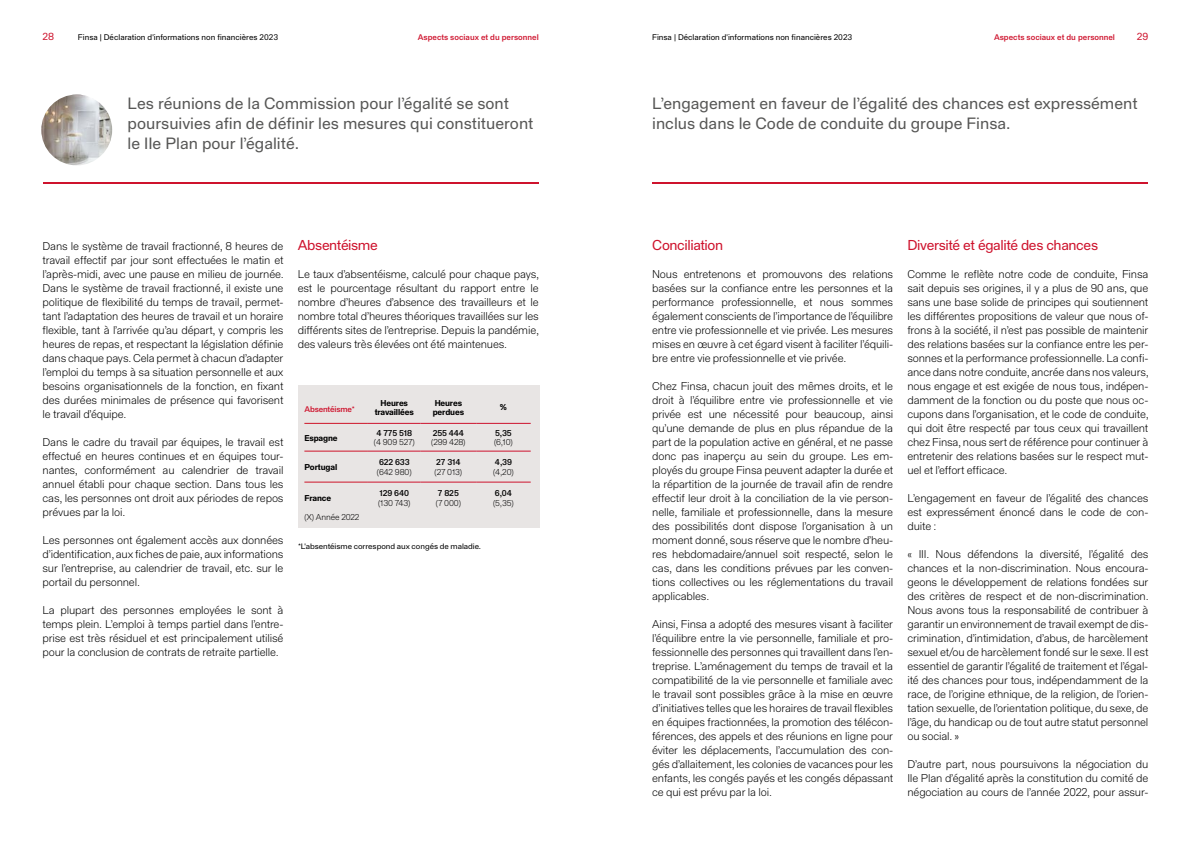
<style>
.page{position:relative;width:1191px;height:842px;background:#fff}
.page>*{position:absolute;margin:0;border:0;box-sizing:border-box;transform-origin:0 0}
.t1{font:16px/20px "Staff Grotesk";color:#575756}
.t2{font:14px "Staff Grotesk";letter-spacing:-.025em;color:#ce132d}
.t3{font:300 11px/14px "Staff Grotesk";letter-spacing:-.015em;color:#000;text-align:justify}
.t4{font:10px "Staff Grotesk";color:#ce132d}
.t5{font:300 8.3px "Staff Grotesk";letter-spacing:-.015em;color:#000}
.t6{font:700 8.3px/9.4px "Staff Grotesk";letter-spacing:-.015em;color:#000;text-align:center}
.t7{font:500 8.3px "Staff Grotesk";letter-spacing:-.015em;color:#000}
.t8{font:8px "Staff Grotesk";color:#000}
.t9{font:500 8px "Staff Grotesk";color:#ce132d}
.t10{font:7.7px "Staff Grotesk";letter-spacing:-.005em;color:#000;scale:1.04 1}
</style>
<div class="page">
<img style="left:41px;top:95px;width:71px;height:70px;border-radius:35px">
<hr style="left:652px;top:182px;width:496px;height:1px;background:#ce132d">
<hr style="left:43px;top:182px;width:495px;height:1px;background:#ce132d">
<div style="left:298px;top:386px;width:241px;height:142px;background:#e8e5e4"></div>
<hr style="left:304px;top:423px;width:64px;height:1px;background:#ce1428">
<hr style="left:304px;top:451px;width:64px;height:1px;background:#ce1428">
<hr style="left:304px;top:482px;width:64px;height:1px;background:#ce1428">
<hr style="left:368px;top:423px;width:53px;height:1px;background:#cd122d">
<hr style="left:421px;top:423px;width:55px;height:1px;background:#cd122d">
<hr style="left:476px;top:423px;width:55px;height:1px;background:#cd122d">
<hr style="left:368px;top:451px;width:53px;height:1px;background:#cd122d">
<hr style="left:421px;top:451px;width:55px;height:1px;background:#cd122d">
<hr style="left:476px;top:451px;width:55px;height:1px;background:#cd122d">
<hr style="left:368px;top:482px;width:53px;height:1px;background:#cd122d">
<hr style="left:421px;top:482px;width:55px;height:1px;background:#cd122d">
<hr style="left:476px;top:482px;width:55px;height:1px;background:#cd122d">
<p class="t4" style="left:43px;top:30px;width:13px">28</p>
<p class="t8" style="left:78px;top:32px;width:202px">Finsa | Déclaration d'informations non financières 2023</p>
<p class="t8" style="left:652px;top:32px;width:202px">Finsa | Déclaration d'informations non financières 2023</p>
<p class="t4" style="left:1136px;top:30px;width:13px">29</p>
<p class="t9" style="left:418px;top:32px;width:122px">Aspects sociaux et du personnel</p>
<p class="t9" style="left:994px;top:32px;width:122px">Aspects sociaux et du personnel</p>
<h1 class="t1" style="left:128px;top:93px;width:407px">Les réunions de la Commission pour l’égalité se sont poursuivies afin de définir les mesures qui constitueront le IIe Plan pour l’égalité.</h1>
<p class="t3" style="left:43px;top:239px;width:243px">Dans le système de travail fractionné, 8 heures de travail effectif par jour sont effectuées le matin et l’après-midi, avec une pause en milieu de journée.<br>Dans le système de travail fractionné, il existe une politique de flexibilité du temps de travail, permet&shy;tant l’adaptation des heures de travail et un horaire flexible, tant à l’arrivée qu’au départ, y compris les heures de repas, et respectant la législation définie dans chaque pays. Cela permet à chacun d’adapter l’emploi du temps à sa situation personnelle et aux besoins organisationnels de la fonction, en fixant des durées minimales de présence qui favorisent le travail d’équipe.</p>
<p class="t3" style="left:43px;top:435px;width:242px">Dans le cadre du travail par équipes, le travail est effectué en heures continues et en équipes tour&shy;nantes, conformément au calendrier de travail annuel établi pour chaque section. Dans tous les cas, les personnes ont droit aux périodes de repos prévues par la loi.</p>
<p class="t3" style="left:43px;top:533px;width:242px">Les personnes ont également accès aux données d’identification, aux fiches de paie, aux informations sur l’entreprise, au calendrier de travail, etc. sur le portail du personnel.</p>
<p class="t3" style="left:43px;top:603px;width:242px">La plupart des personnes employées le sont à temps plein. L’emploi à temps partiel dans l’entre&shy;prise est très résiduel et est principalement utilisé pour la conclusion de contrats de retraite partielle.</p>
<p class="t2" style="left:298px;top:236px;width:82px">Absentéisme</p>
<p class="t3" style="left:298px;top:267px;width:243px">Le taux d’absentéisme, calculé pour chaque pays, est le pourcentage résultant du rapport entre le nombre d’heures d’absence des travailleurs et le nombre total d’heures théoriques travaillées sur les différents sites de l’entreprise. Depuis la pandémie, des valeurs très élevées ont été maintenues.</p>
<p class="t9" style="left:304px;top:404px;width:52px">Absentéisme*</p>
<p class="t6" style="left:375px;top:398px;width:41px">Heures travaillées</p>
<p class="t6" style="left:433px;top:398px;width:33px;text-align:left">Heures perdues</p>
<p class="t6" style="left:500px;top:403px;width:9px">%</p>
<p class="t6" style="left:304px;top:433px;width:35px">Espagne</p>
<p class="t7" style="left:433px;top:428px;width:33px">255 444</p>
<p class="t5" style="left:431px;top:437px;width:36px">(299 428)</p>
<p class="t7" style="left:495px;top:428px;width:18px">5,35</p>
<p class="t5" style="left:494px;top:437px;width:20px">(6,10)</p>
<p class="t7" style="left:376px;top:428px;width:37px">4 775 518</p>
<p class="t5" style="left:374px;top:437px;width:42px">(4 909 527)</p>
<p class="t6" style="left:304px;top:462px;width:34px">Portugal</p>
<p class="t7" style="left:379px;top:457px;width:32px">622 633</p>
<p class="t5" style="left:377px;top:466px;width:36px">(642 980)</p>
<p class="t7" style="left:436px;top:457px;width:26px">27 314</p>
<p class="t5" style="left:434px;top:466px;width:29px">(27 013)</p>
<p class="t7" style="left:495px;top:457px;width:18px">4,39</p>
<p class="t5" style="left:493px;top:466px;width:22px">(4,20)</p>
<p class="t6" style="left:304px;top:493px;width:28px">France</p>
<p class="t7" style="left:379px;top:488px;width:31px">129 640</p>
<p class="t5" style="left:378px;top:498px;width:34px">(130 743)</p>
<p class="t7" style="left:438px;top:488px;width:22px">7 825</p>
<p class="t5" style="left:436px;top:498px;width:26px">(7 000)</p>
<p class="t7" style="left:495px;top:488px;width:18px">6,04</p>
<p class="t5" style="left:493px;top:498px;width:22px">(5,35)</p>
<p class="t5" style="left:304px;top:512px;width:57px">(X) Année 2022</p>
<p class="t10" style="left:298px;top:541px;width:178px">*L'absentéisme correspond aux congés de maladie.</p>
<h1 class="t1" style="left:652px;top:93px;width:487px">L’engagement en faveur de l’égalité des chances est expressément inclus dans le Code de conduite du groupe Finsa.</h1>
<p class="t2" style="left:652px;top:236px;width:72px">Conciliation</p>
<p class="t3" style="left:652px;top:267px;width:242px">Nous entretenons et promouvons des relations basées sur la confiance entre les personnes et la performance professionnelle, et nous sommes également conscients de l’importance de l’équilibre entre vie professionnelle et vie privée. Les mesures mises en œuvre à cet égard visent à faciliter l’équili&shy;bre entre vie professionnelle et vie privée.</p>
<p class="t3" style="left:652px;top:379px;width:242px">Chez Finsa, chacun jouit des mêmes droits, et le droit à l’équilibre entre vie professionnelle et vie privée est une nécessité pour beaucoup, ainsi qu’une demande de plus en plus répandue de la part de la population active en général, et ne passe donc pas inaperçu au sein du groupe. Les em&shy;ployés du groupe Finsa peuvent adapter la durée et la répartition de la journée de travail afin de rendre effectif leur droit à la conciliation de la vie person&shy;nelle, familiale et professionnelle, dans la mesure des possibilités dont dispose l’organisation à un moment donné, sous réserve que le nombre d’heu&shy;res hebdomadaire/annuel soit respecté, selon le cas, dans les conditions prévues par les conven&shy;tions collectives ou les réglementations du travail applicables.</p>
<p class="t3" style="left:652px;top:617px;width:242px">Ainsi, Finsa a adopté des mesures visant à faciliter l’équilibre entre la vie personnelle, familiale et pro&shy;fessionnelle des personnes qui travaillent dans l’en&shy;treprise. L’aménagement du temps de travail et la compatibilité de la vie personnelle et familiale avec le travail sont possibles grâce à la mise en œuvre d’initiatives telles que les horaires de travail flexibles en équipes fractionnées, la promotion des télécon&shy;férences, des appels et des réunions en ligne pour éviter les déplacements, l’accumulation des con&shy;gés d’allaitement, les colonies de vacances pour les enfants, les congés payés et les congés dépassant ce qui est prévu par la loi.</p>
<p class="t2" style="left:907px;top:236px;width:192px">Diversité et égalité des chances</p>
<p class="t3" style="left:907px;top:267px;width:243px">Comme le reflète notre code de conduite, Finsa sait depuis ses origines, il y a plus de 90 ans, que sans une base solide de principes qui soutiennent les différentes propositions de valeur que nous of&shy;frons à la société, il n’est pas possible de maintenir des relations basées sur la confiance entre les per&shy;sonnes et la performance professionnelle. La confi&shy;ance dans notre conduite, ancrée dans nos valeurs, nous engage et est exigée de nous tous, indépen&shy;damment de la fonction ou du poste que nous oc&shy;cupons dans l’organisation, et le code de conduite, qui doit être respecté par tous ceux qui travaillent chez Finsa, nous sert de référence pour continuer à entretenir des relations basées sur le respect mut&shy;uel et l’effort efficace.</p>
<p class="t3" style="left:907px;top:491px;width:242px">L’engagement en faveur de l’égalité des chances est expressément énoncé dans le code de con&shy;duite :</p>
<p class="t3" style="left:907px;top:547px;width:243px">« III. Nous défendons la diversité, l’égalité des chances et la non-discrimination. Nous encoura&shy;geons le développement de relations fondées sur des critères de respect et de non-discrimination.<br>Nous avons tous la responsabilité de contribuer à garantir un environnement de travail exempt de dis&shy;crimination, d’intimidation, d’abus, de harcèlement sexuel et/ou de harcèlement fondé sur le sexe. Il est essentiel de garantir l’égalité de traitement et l’égal&shy;ité des chances pour tous, indépendamment de la race, de l’origine ethnique, de la religion, de l’orien&shy;tation sexuelle, de l’orientation politique, du sexe, de l’âge, du handicap ou de tout autre statut personnel ou social. »</p>
<p class="t3" style="left:907px;top:757px;width:242px">D’autre part, nous poursuivons la négociation du IIe Plan d’égalité après la constitution du comité de négociation au cours de l’année 2022, pour assur-</p>
</div>
